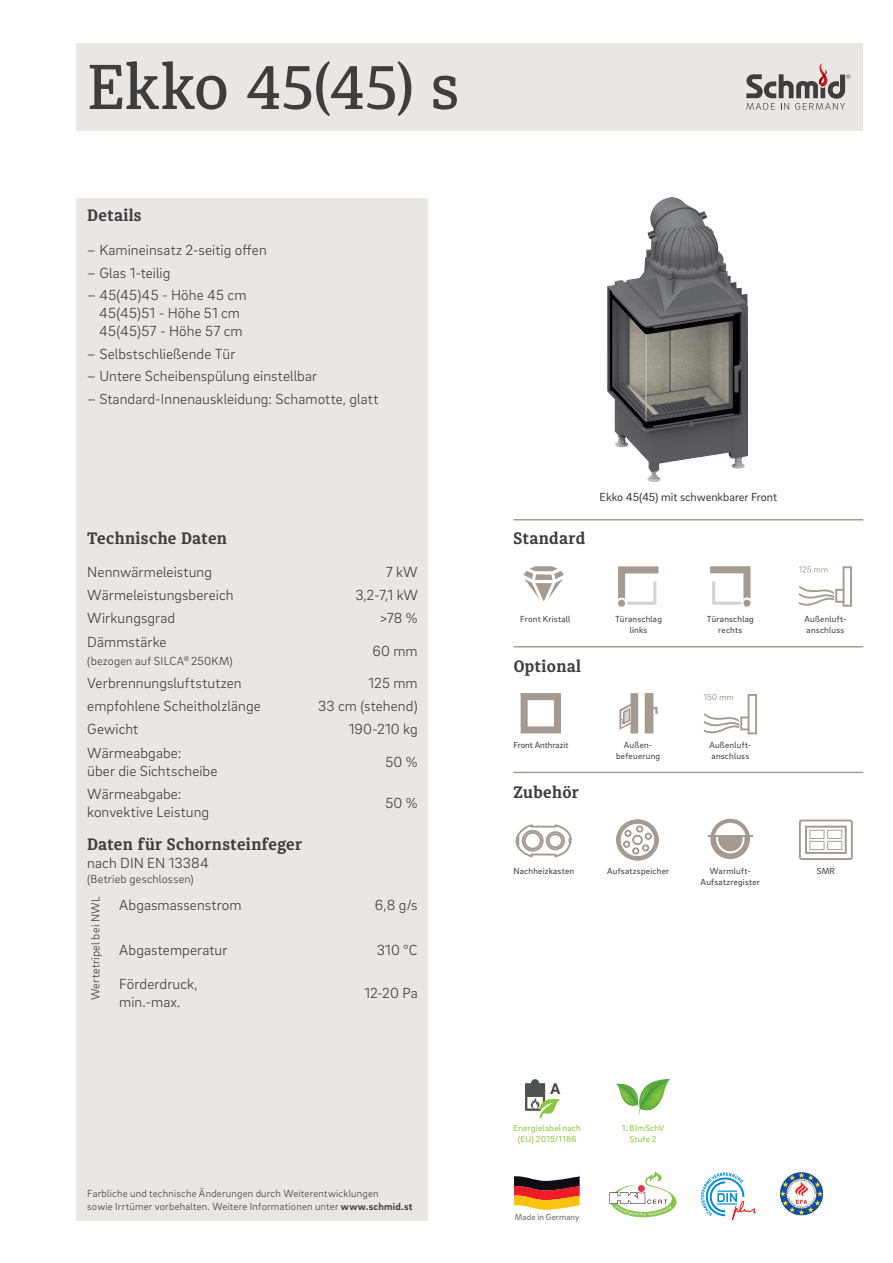
<style>
.page{position:relative;width:893px;height:1263px;background:#fff}
.page>*{position:absolute;margin:0;border:0;box-sizing:border-box;transform-origin:0 0}
.t1{font:500 63px "Diaria Pro";letter-spacing:-.005em;color:#3e3e3f}
.t2{font:700 16.5px "Diaria Pro";letter-spacing:.025em;color:#3e3e3f}
.t3{font:700 15.75px "Brix Sans";color:#3e3e3f}
.t4{font:300 15px/23.4px "Brix Sans";letter-spacing:.005em;color:#3e3e3f}
.t5{font:300 12px "Brix Sans";letter-spacing:.015em;color:#3e3e3f}
.t6{font:12px "Brix Sans";color:#3e3e3f}
.t7{font:300 10.5px/12.6px "Brix Sans";letter-spacing:.02em;color:#3e3e3f}
.t8{font:9px/10.8px "Brix Sans";letter-spacing:.025em;color:#3e3e3f;text-align:center}
.t9{font:9px/10.8px "Brix Sans";letter-spacing:.025em;color:#8bc63e;text-align:center}
.t10{font:9px "Brix Sans";color:#3e3e3f}
.t11{font:500 9px "Brix Sans";color:#808285}
.s1{font-weight:700}
</style>
<div class="page">
<div style="left:77px;top:198px;width:351px;height:1022px;background:#eae6e3"></div>
<div style="left:77px;top:43px;width:786px;height:87px;background:#eae6e3"></div>
<svg style="left:746px;top:63px;width:104px;height:47px"></svg>
<img style="left:616px;top:1080px;width:53px;height:35px">
<svg style="left:701px;top:1172px;width:54px;height:48px"></svg>
<img style="left:781px;top:1172px;width:21px;height:15px">
<svg style="left:514px;top:1176px;width:66px;height:34px;background:#b66b3e"></svg>
<svg style="left:610px;top:1171px;width:66px;height:46px"></svg>
<div style="left:531px;top:1079px;width:8px;height:8px;background:#4f5252;border-radius:50%"></div>
<svg style="left:525px;top:1083px;width:35px;height:35px"></svg>
<img style="left:608px;top:198px;width:140px;height:283px">
<svg style="left:619px;top:693px;width:19px;height:40px"></svg>
<svg style="left:645px;top:693px;width:13px;height:40px"></svg>
<svg style="left:704px;top:694px;width:53px;height:40px"></svg>
<svg style="left:521px;top:693px;width:40px;height:40px"></svg>
<hr style="left:513px;top:519px;width:350px;height:1px;background:#a59a92">
<hr style="left:513px;top:772px;width:350px;height:1px;background:#a59a92">
<hr style="left:513px;top:646px;width:350px;height:1px;background:#a59a92">
<svg style="left:799px;top:819px;width:54px;height:41px"></svg>
<svg style="left:616px;top:819px;width:43px;height:41px"></svg>
<svg style="left:515px;top:824px;width:57px;height:34px"></svg>
<svg style="left:708px;top:819px;width:45px;height:40px"></svg>
<svg style="left:710px;top:566px;width:40px;height:39px"></svg>
<div style="left:743px;top:600px;width:7px;height:7px;background:#a59a92;border-radius:50%"></div>
<svg style="left:618px;top:566px;width:40px;height:39px"></svg>
<div style="left:618px;top:600px;width:7px;height:7px;background:#a59a92;border-radius:50%"></div>
<svg style="left:523px;top:566px;width:41px;height:36px"></svg>
<svg style="left:799px;top:566px;width:53px;height:41px"></svg>
<h1 class="t1" style="left:87px;top:49px;width:374px">Ekko 45(45) s</h1>
<p class="t2" style="left:87px;top:205px;width:56px">Details</p>
<p class="t4" style="left:87px;top:238px;width:181px">– Kamineinsatz 2-seitig offen</p>
<p class="t4" style="left:87px;top:260px;width:85px">– Glas 1-teilig</p>
<p class="t4" style="left:87px;top:286px;width:161px;line-height:18px;text-align:center">– 45(45)45 - Höhe 45 cm<br>45(45)51 - Höhe 51 cm<br>45(45)57 - Höhe 57 cm</p>
<p class="t4" style="left:87px;top:341px;width:150px">– Selbstschließende Tür</p>
<p class="t4" style="left:87px;top:364px;width:231px">– Untere Scheibenspülung einstellbar</p>
<p class="t4" style="left:87px;top:386px;width:293px">– Standard-Innenauskleidung: Schamotte, glatt</p>
<p class="t2" style="left:87px;top:528px;width:141px">Technische Daten</p>
<p class="t4" style="left:87px;top:559px;width:148px">Nennwärmeleistung<br>Wärmeleistungsbereich<br>Wirkungsgrad<br>Dämmstärke</p>
<p class="t5" style="left:87px;top:653px;width:147px">(bezogen auf SILCA<sup>®</sup> 250KM)</p>
<p class="t4" style="left:87px;top:671px;width:175px">Verbrennungsluftstutzen empfohlene Scheitholzlänge<br>Gewicht<br>Wärmeabgabe:</p>
<p class="t4" style="left:87px;top:758px;width:132px">über die Sichtscheibe<br>Wärmeabgabe:</p>
<p class="t4" style="left:87px;top:800px;width:123px">konvektive Leistung</p>
<p class="t2" style="left:87px;top:834px;width:216px">Daten für Schornsteinfeger</p>
<p class="t4" style="left:87px;top:851px;width:123px">nach DIN EN 13384</p>
<p class="t5" style="left:87px;top:871px;width:108px">(Betrieb geschlossen)</p>
<p class="t5" style="left:88px;top:1000px;width:105px;rotate:-90deg">Wertetripel bei NWL</p>
<p class="t4" style="left:119px;top:893px;width:124px">Abgasmassenstrom</p>
<p class="t4" style="left:119px;top:937px;width:110px">Abgastemperatur</p>
<p class="t4" style="left:119px;top:974px;width:80px;line-height:18px">Förderdruck, min.-max.</p>
<p class="t4" style="left:355px;top:559px;width:64px;text-align:right">7 kW<br>3,2-7,1 kW &gt;78 %</p>
<p class="t4" style="left:369px;top:634px;width:51px;line-height:32.2px">60 mm<br>125 mm</p>
<p class="t4" style="left:318px;top:694px;width:101px;text-align:right">33 cm (stehend)<br>190-210 kg</p>
<p class="t4" style="left:386px;top:749px;width:34px">50 %</p>
<p class="t4" style="left:386px;top:790px;width:34px">50 %</p>
<p class="t4" style="left:375px;top:893px;width:44px">6,8 g/s</p>
<p class="t4" style="left:377px;top:937px;width:43px">310 °C</p>
<p class="t4" style="left:364px;top:980px;width:55px">12-20 Pa</p>
<p class="t7" style="left:87px;top:1187px;width:327px">Farbliche und technische Änderungen durch Weiterentwicklungen<br>sowie Irrtümer vorbehalten. Weitere Informationen unter <span class="s1">www.schmid.st</span></p>
<p class="t2" style="left:513px;top:528px;width:73px">Standard</p>
<p class="t6" style="left:600px;top:490px;width:179px">Ekko 45(45) mit schwenkbarer Front</p>
<p class="t8" style="left:615px;top:613px;width:48px">Türanschlag links</p>
<p class="t8" style="left:707px;top:613px;width:48px">Türanschlag rechts</p>
<p class="t8" style="left:520px;top:614px;width:52px">Front Kristall</p>
<p class="t8" style="left:804px;top:614px;width:44px;text-align:left">Außenluft&shy;anschluss</p>
<p class="t2" style="left:514px;top:655px;width:69px">Optional</p>
<p class="t10" style="left:513px;top:739px;width:56px">Front Anthrazit</p>
<p class="t2" style="left:513px;top:782px;width:67px">Zubehör</p>
<p class="t8" style="left:616px;top:739px;width:46px">Außen&shy;befeuerung</p>
<p class="t8" style="left:709px;top:739px;width:44px;text-align:left">Außenluft&shy;anschluss</p>
<p class="t8" style="left:513px;top:865px;width:62px">Nachheizkasten</p>
<p class="t8" style="left:607px;top:865px;width:64px">Aufsatzspeicher</p>
<p class="t8" style="left:710px;top:865px;width:42px">Warmluft-</p>
<p class="t8" style="left:817px;top:865px;width:19px">SMR</p>
<p class="t8" style="left:701px;top:876px;width:61px">Aufsatzregister</p>
<p class="t3" style="left:550px;top:1078px;width:11px">A</p>
<p class="t9" style="left:513px;top:1122px;width:69px">Energielabel nach (EU) 2015/1186</p>
<p class="t11" style="left:515px;top:1211px;width:66px">Made in Germany</p>
<p class="t9" style="left:622px;top:1122px;width:44px">1. BImSchV<br>Stufe 2</p>
</div>
